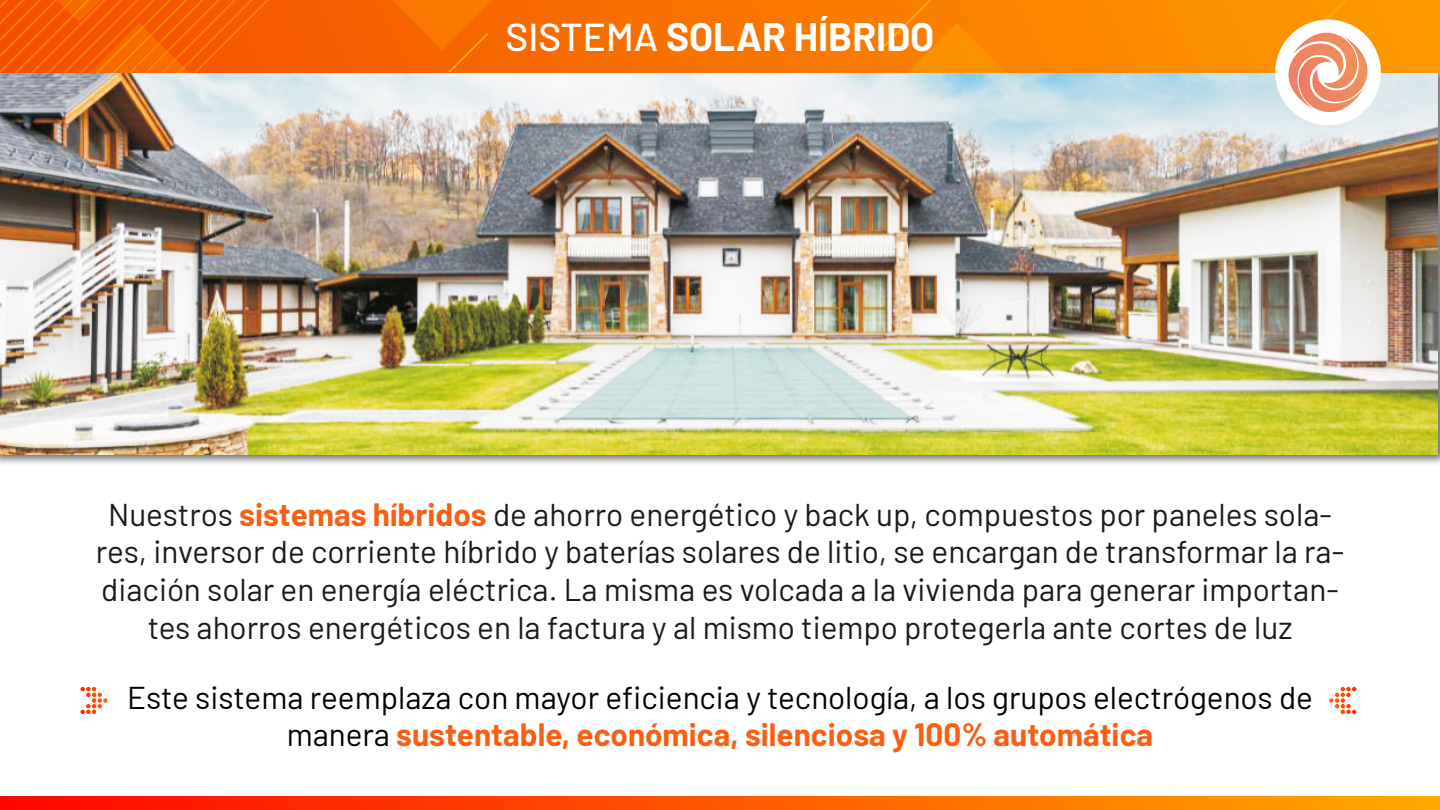
<style>
.page{position:relative;width:1440px;height:810px;background:#fff}
.page>*{position:absolute;margin:0;border:0;box-sizing:border-box;transform-origin:0 0}
.t1{font:700 38.78px "Barlow";color:#fff}
.t2{font:31.5px/37.8px "Barlow";color:#1a1a1a;text-align:center}
.t3{font:31.5px/37.8px "Barlow";color:#000;text-align:center}
.s1{font-weight:500}
.s2{font-weight:700;color:#f76014}
</style>
<div class="page">
<img style="left:0;top:72px;width:1440px;height:392px">
<img style="left:0;top:72px;width:1438px;height:383px">
<div style="left:0;top:0;width:1440px;height:72px;background:#fb8d00"></div>
<div style="left:634px;top:0;width:186px;height:72px;background:#f87400"></div>
<svg style="left:0;top:0;width:634px;height:72px;background:#f66300"></svg>
<svg style="left:820px;top:0;width:209px;height:72px"></svg>
<div style="left:1275px;top:20px;width:106px;height:105px;background:#fff;border-radius:50%"></div>
<svg style="left:1274px;top:0;width:99px;height:118px"></svg>
<svg style="left:80px;top:687px;width:28px;height:27px"></svg>
<svg style="left:1329px;top:687px;width:27px;height:27px"></svg>
<svg style="left:0;top:797px;width:1440px;height:13px;background:#fe5700"></svg>
<p class="t1" style="left:506px;top:8px;width:430px"><span class="s1">SISTEMA</span> SOLAR HÍBRIDO</p>
<p class="t2" style="left:96px;top:493px;width:1250px">Nuestros <span class="s2">sistemas híbridos</span> de ahorro energético y back up, compuestos por paneles sola&shy;res, inversor de corriente híbrido y baterías solares de litio, se encargan de transformar la ra&shy;diación solar en energía eléctrica. La misma es volcada a la vivienda para generar importan&shy;tes ahorros energéticos en la factura y al mismo tiempo protegerla ante cortes de luz</p>
<p class="t3" style="left:127px;top:676px;width:1188px">Este sistema reemplaza con mayor eficiencia y tecnología, a los grupos electrógenos de manera <span class="s2">sustentable, económica, silenciosa y 100% automática</span></p>
</div>
